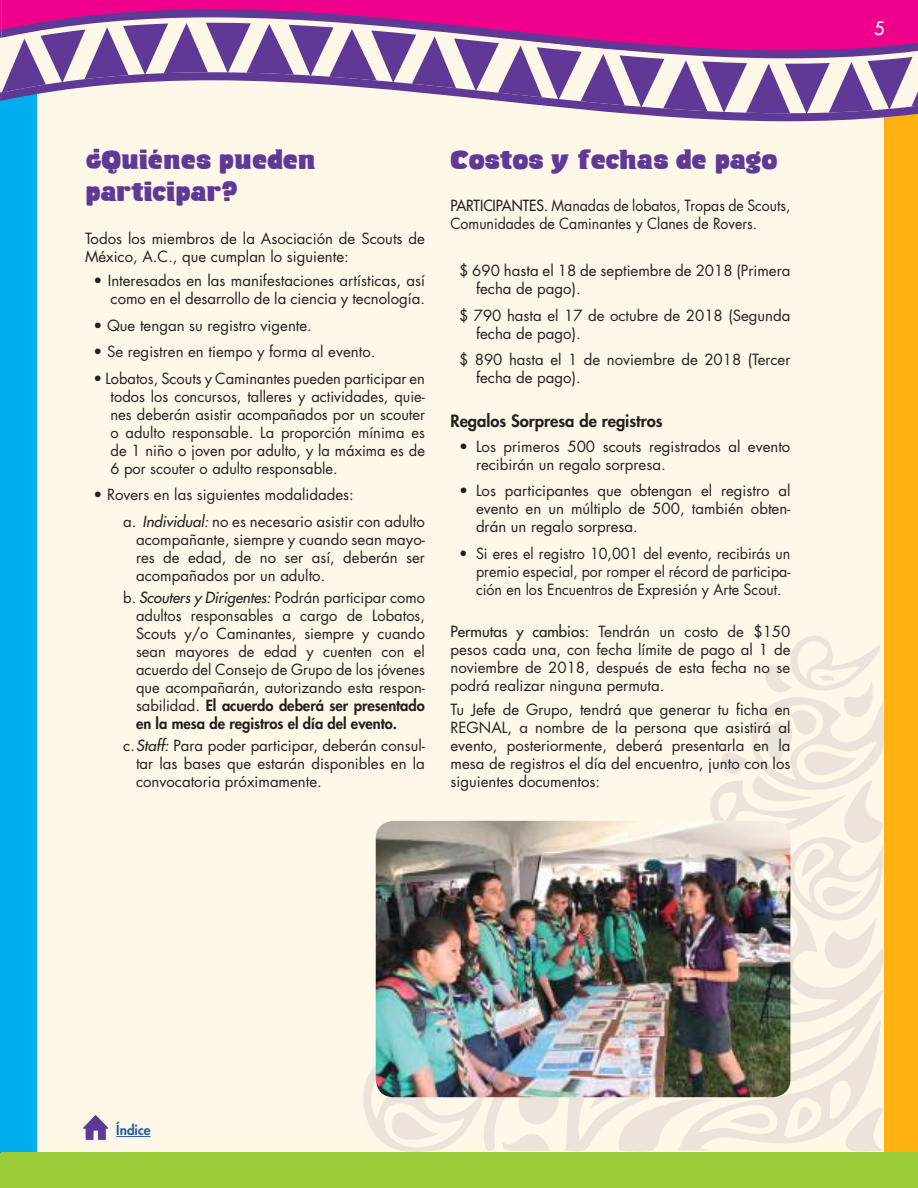
<style>
.page{position:relative;width:918px;height:1188px;background:#fff8e9}
.page>*{position:absolute;margin:0;border:0;box-sizing:border-box;transform-origin:0 0}
.t1{font:27px/32.4px "Musa Paradisiaca";color:#603996}
.t2{font:500 18px "Futura Std";color:#fff}
.t3{font:800 16.5px "Futura Std";color:#241f1f}
.t4{font:15px/18px "Futura Std";color:#241f1f;text-align:justify}
.t5{font:15px/18px "Futura Std";color:#241f1f;text-align:justify;scale:.95 1}
.t6{font:15px/18px "Futura Std";color:#241f1f;scale:.94 1}
.t7{font:800 13.5px "Futura Std";color:#255fa0}
.s1{font-weight:500;font-style:italic}
.s2{font-weight:800}
.s3{font-weight:500}
</style>
<div class="page">
<hr style="left:0;top:1152px;width:1px;height:36px;background:#9dcc39">
<div style="left:1px;top:1152px;width:917px;height:36px;background:#9dcc39"></div>
<hr style="left:0;top:94px;width:1px;height:1058px;background:#00aeef">
<div style="left:1px;top:92px;width:36px;height:1060px;background:#00aeef"></div>
<div style="left:884px;top:112px;width:34px;height:1040px;background:#ffb10f"></div>
<svg style="left:363px;top:636px;width:521px;height:516px"></svg>
<svg style="left:0;top:0;width:918px;height:101px"></svg>
<svg style="left:1px;top:72px;width:917px;height:49px"></svg>
<svg style="left:1px;top:9px;width:917px;height:49px"></svg>
<svg style="left:83px;top:1115px;width:25px;height:25px"></svg>
<hr style="left:116px;top:1136px;width:35px;height:1px;background:#255fa0">
<img style="left:376px;top:821px;width:414px;height:276px">
<h1 class="t1" style="left:85px;top:144px;width:232px">¿Quiènes pueden participar?</h1>
<p class="t4" style="left:85px;top:230px;width:341px">Todos los miembros de la Asociación de Scouts de<br>México, A.C., que cumplan lo siguiente:</p>
<p class="t4" style="left:94px;top:272px;width:333px;text-align:right">• Interesados en las manifestaciones artísticas, así como en el desarrollo de la ciencia y tecnología.</p>
<p class="t4" style="left:94px;top:316px;width:220px">• Que tengan su registro vigente.</p>
<p class="t4" style="left:94px;top:343px;width:283px">• Se registren en tiempo y forma al evento.</p>
<p class="t4" style="left:111px;top:369px;width:316px;text-indent:-17px">• Lobatos, Scouts y Caminantes pueden participar en todos los concursos, talleres y actividades, quie&shy;nes deberán asistir acompañados por un scouter o adulto responsable. La proporción mínima es de 1 niño o joven por adulto, y la máxima es de 6 por scouter o adulto responsable.</p>
<p class="t4" style="left:123px;top:482px;width:303px;line-height:26.5px;text-indent:-30px">• Rovers en las siguientes modalidades:<br>a. <span class="s1">Individual:</span> no es necesario asistir con adulto</p>
<p class="t4" style="left:136px;top:530px;width:290px">acompañante, siempre y cuando sean mayo&shy;res de edad, de no ser así, deberán ser acompañados por un adulto.</p>
<p class="t4" style="left:136px;top:589px;width:290px;text-indent:-13px">b. <span class="s1">Scouters y Dirigentes:</span> Podrán participar como adultos responsables a cargo de Lobatos, Scouts y/o Caminantes, siempre y cuando sean mayores de edad y cuenten con el acuerdo del Consejo de Grupo de los jóvenes que acompañarán, autorizando esta respon&shy;sabilidad. <span class="s2">El acuerdo deberá ser presentado en la mesa de registros el día del evento.</span></p>
<p class="t4" style="left:136px;top:737px;width:290px;text-indent:-13px">c.<span class="s1">Staff:</span> Para poder participar, deberán consul&shy;tar las bases que estarán disponibles en la convocatoria próximamente.</p>
<h1 class="t1" style="left:450px;top:144px;width:328px">Costos y fechas de pago</h1>
<p class="t6" style="left:450px;top:197px;width:363px"><span class="s3">PARTICIPANTES.</span> Manadas de lobatos, Tropas de Scouts,<br>Comunidades de Caminantes y Clanes de Rovers.</p>
<p class="t4" style="left:476px;top:262px;width:316px;text-indent:-17px">$ 690 hasta el 18 de septiembre de 2018 (Primera fecha de pago).</p>
<p class="t4" style="left:476px;top:306px;width:316px;text-indent:-17px">$ 790 hasta el 17 de octubre de 2018 (Segunda fecha de pago).</p>
<p class="t4" style="left:476px;top:351px;width:316px;text-indent:-17px">$ 890 hasta el 1 de noviembre de 2018 (Tercer fecha de pago).</p>
<p class="t3" style="left:450px;top:411px;width:214px">Regalos Sorpresa de registros</p>
<p class="t4" style="left:476px;top:437px;width:316px;text-indent:-17px">• Los primeros 500 scouts registrados al evento recibirán un regalo sorpresa.</p>
<p class="t4" style="left:476px;top:482px;width:316px;text-indent:-17px">• Los participantes que obtengan el registro al evento en un múltiplo de 500, también obten&shy;drán un regalo sorpresa.</p>
<p class="t5" style="left:476px;top:544px;width:333px;text-indent:-17px">• Si eres el registro 10,001 del evento, recibirás un premio especial, por romper el récord de participa&shy;ción en los Encuentros de Expresión y Arte Scout.</p>
<p class="t4" style="left:450px;top:623px;width:341px"><span class="s3">Permutas y cambios:</span> Tendrán un costo de $150 pesos cada una, con fecha límite de pago al 1 de noviembre de 2018, después de esta fecha no se podrá realizar ninguna permuta.</p>
<p class="t4" style="left:450px;top:701px;width:341px">Tu Jefe de Grupo, tendrá que generar tu ficha en REGNAL, a nombre de la persona que asistirá al evento, posteriormente, deberá presentarla en la mesa de registros el día del encuentro, junto con los siguientes documentos:</p>
<p class="t2" style="left:874px;top:17px;width:12px">5</p>
<p class="t7" style="left:116px;top:1122px;width:36px">Índice</p>
</div>
